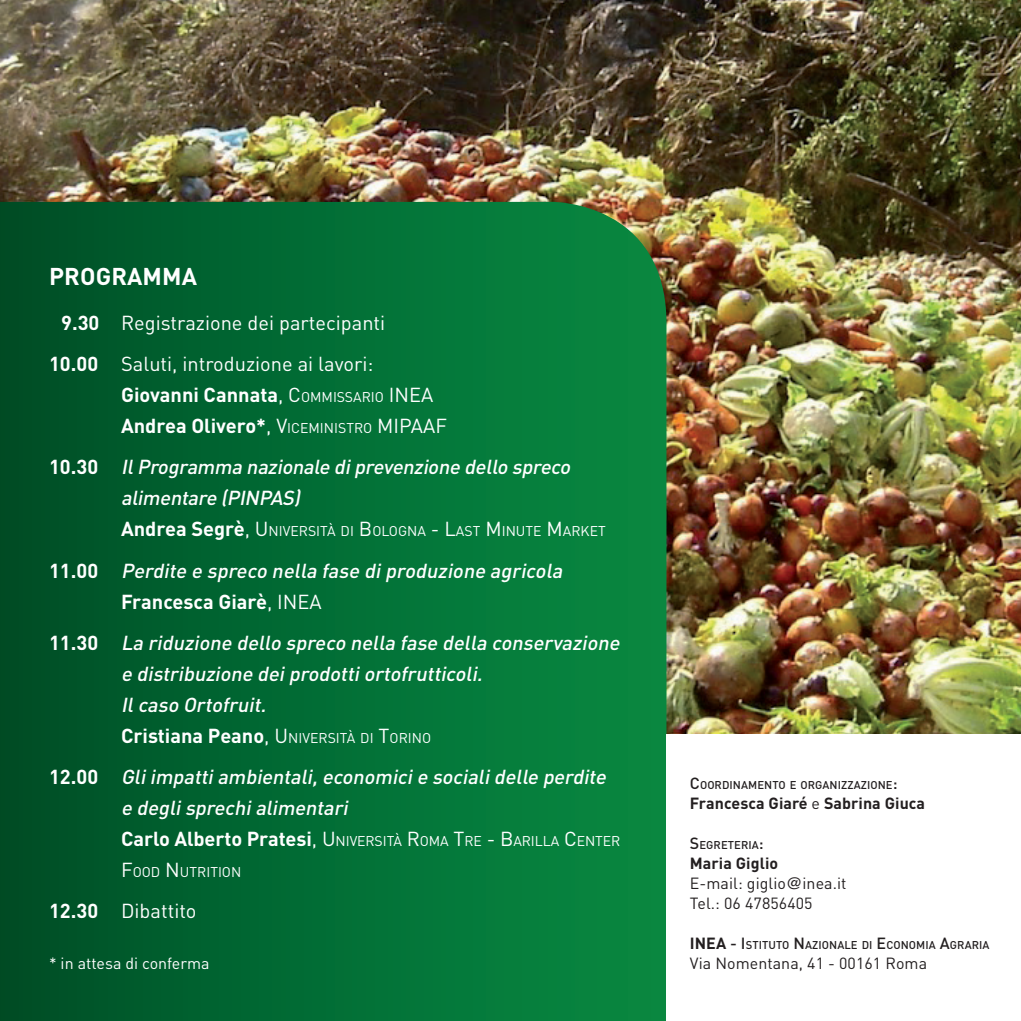
<style>
.page{position:relative;width:1021px;height:1021px;background:#fff}
.page>*{position:absolute;margin:0;border:0;box-sizing:border-box;transform-origin:0 0}
.t1{font:700 24px "DIN";color:#fff}
.t2{font:italic 500 20px/31px "DIN";color:#fff}
.t3{font:20px/41.2px "DIN";color:#fff}
.t4{font:700 20px/31px "DIN";color:#fff}
.t5{font:16px/20px "DIN";letter-spacing:.005em;color:#231f20}
.t6{font:700 16px "DIN";letter-spacing:.005em;color:#231f20}
.t7{font:16px "DIN";color:#fff}
.t8{font:14px "DIN";color:#fff}
.t9{font:500 11.2px "DIN";letter-spacing:.005em;color:#231f20}
.s1{font-weight:700}
.s2{font-weight:400}
.s3{font-weight:400;font-size:14px}
.s4{font-weight:700;font-style:normal}
.s5{font-weight:700;font-size:20px}
.s6{font-size:20px}
.s7{font-weight:400;font-style:normal}
.s8{font-size:16px}
.s9{font-family:"Helvetica"}
</style>
<div class="page">
<svg style="left:0;top:734px;width:666px;height:286px;background:#026c34"></svg>
<img style="left:0;top:0;width:1020px;height:734px">
<p class="t1" style="left:49px;top:260px;width:33px">Programma</p>
<p class="t3" style="left:49px;top:301px;width:338px;text-indent:12px"><span class="s1">9.30</span> Registrazione dei partecipanti<br><span class="s1">10.00</span> Saluti, introduzione ai lavori:</p>
<p class="t4" style="left:121px;top:378px;width:327px">Giovanni Cannata<span class="s2">,</span> <span class="s2">C</span><span class="s3">OMMISSARIO</span> <span class="s2">I NEA<br></span>Andrea Olivero*<span class="s2">, V</span><span class="s3">ICE MIN ISTRO</span> <span class="s2">MI PAAF</span></p>
<p class="t2" style="left:121px;top:451px;width:455px;text-indent:-72px"><span class="s4">1 0 . 3 0</span> IlProgramma nazionale diprevenzione dello spreco alimentare (PINPAS)</p>
<p class="t8" style="left:121px;top:522px;width:486px"><span class="s5">Andrea Segrè</span><span class="s6">, U</span>N IVERSITÀ DI <span class="s6">B</span>OLOGNA <span class="s6">- L</span>AST <span class="s6">M</span> INUTE <span class="s6">M</span>ARKET</p>
<p class="t2" style="left:121px;top:554px;width:447px;text-indent:-72px"><span class="s4">1 1 . 0 0</span> Perdite e spreco nella fase diproduzione agricola<br><span class="s4">Francesca Giarè</span><span class="s7">,</span> <span class="s7">I NEA</span></p>
<p class="t2" style="left:121px;top:626px;width:504px;text-indent:-72px"><span class="s4">1 1 . 3 0</span> La riduzione dello spreco nella fase della conservazione e distribuzione deiprodottiortofrutticoli.<br>Ilcaso Ortofruit.</p>
<p class="t8" style="left:121px;top:729px;width:311px"><span class="s5">Cristiana Peano</span><span class="s6">,</span> <span class="s6">U</span>N IVERSITÀ DI <span class="s6">T</span>ORIN O</p>
<p class="t2" style="left:121px;top:760px;width:490px;text-indent:-72px"><span class="s4">1 2 . 0 0</span> Gliimpattiambientali,economicie socialidelle perdite e deglisprechialimentari</p>
<p class="t8" style="left:121px;top:832px;width:501px"><span class="s5">Carlo Alberto Pratesi</span><span class="s6">, U</span>N IVE RSITÀ <span class="s6">R</span> OMA <span class="s6">T</span>RE <span class="s6">- B</span>ARILLA <span class="s6">C</span>ENTE R</p>
<p class="t8" style="left:121px;top:863px;width:119px"><span class="s6">F</span>OOD <span class="s6">N</span>UTRITION</p>
<p class="t3" style="left:49px;top:890px;width:149px"><span class="s1">12.30</span> Dibattito</p>
<p class="t7" style="left:49px;top:953px;width:162px">* in attesa di conferma</p>
<p class="t9" style="left:690px;top:777px;width:209px"><span class="s8">C</span>OORDINAMENTO E ORGANIZZAZIONE<span class="s8">:</span></p>
<p class="t6" style="left:690px;top:792px;width:237px">Francesca Giaré <span class="s2">e</span> Sabrina Giuca</p>
<p class="t9" style="left:690px;top:837px;width:75px"><span class="s8">S</span>EGRETERIA<span class="s8">:</span></p>
<p class="t5" style="left:690px;top:852px;width:158px"><span class="s1">Maria Giglio<br></span>E-mail: giglio<span class="s9">@</span>inea.it<br>Tel.: 06 47856405</p>
<p class="t6" style="left:690px;top:932px;width:16px">Inea</p>
<p class="t9" style="left:730px;top:937px;width:261px"><span class="s8">- I</span>STITUTO <span class="s8">N</span>AZIONALE DI <span class="s8">E</span>CONOMIA <span class="s8">A</span>GRARIA</p>
<p class="t5" style="left:690px;top:952px;width:239px">Via Nomentana, 41 - 00161 Roma</p>
</div>
